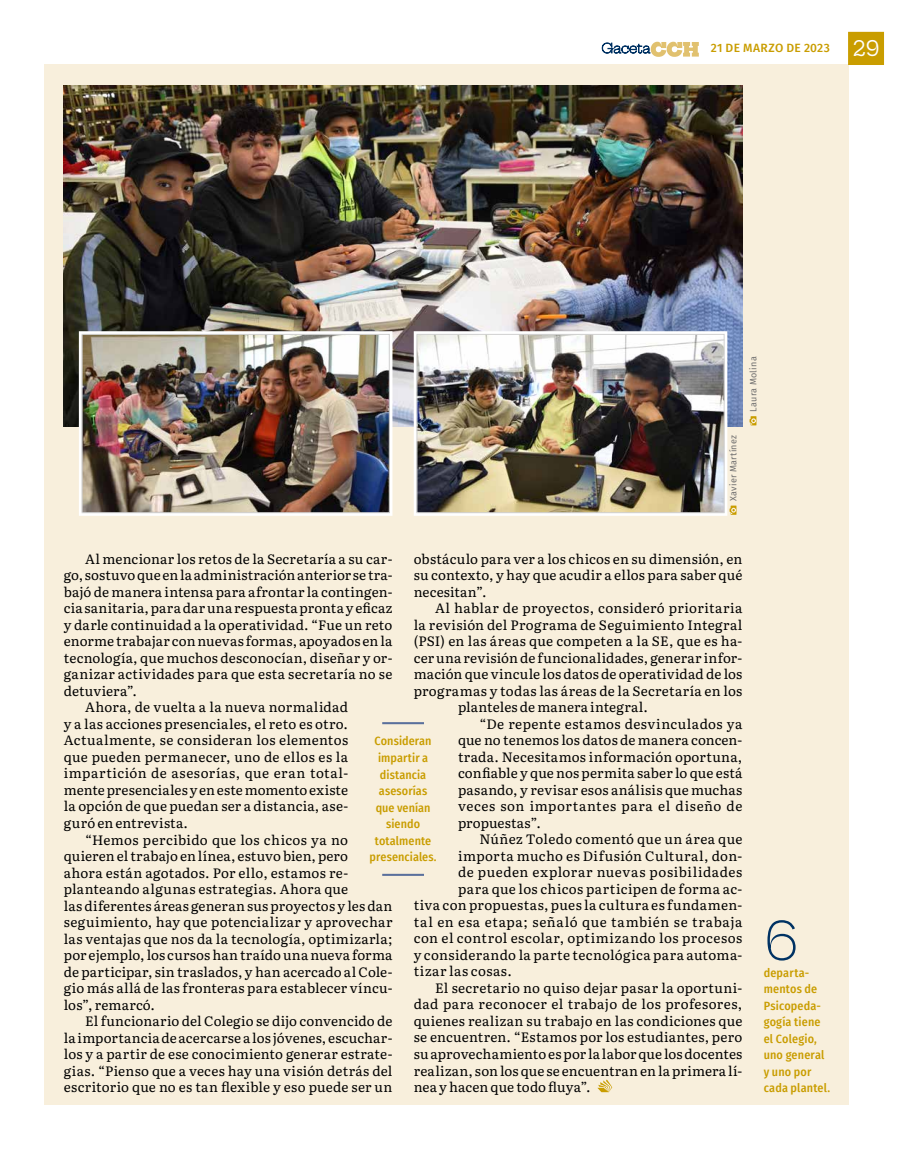
<style>
.page{position:relative;width:915px;height:1170px;background:#fff}
.page>*{position:absolute;margin:0;border:0;box-sizing:border-box;transform-origin:0 0}
.t1{font:300 52.5px "Hepta Slab";color:#003263}
.t2{font:13.5px/16.5px "Literata 18 pt";letter-spacing:.02em;color:#000;text-align:justify}
.t3{font:13.5px "Literata 18 pt";letter-spacing:.045em;color:#000}
.t4{font:13.5px "Literata 18 pt";letter-spacing:.04em;color:#000}
.t5{font:13.5px "Literata 18 pt";letter-spacing:.05em;color:#000}
.t6{font:500 12px/16.5px "Fira Sans Condensed";letter-spacing:.01em;color:#c99d00;text-align:center}
.t7{font:500 12px "Fira Sans";letter-spacing:.025em;color:#c99d00}
.t8{font:9px "Fira Sans";letter-spacing:.025em;color:#706f6f}
.s1{font-family:"Hepta Slab";font-weight:400;font-size:21px;color:#fff}
</style>
<div class="page">
<div style="left:45px;top:64px;width:803px;height:1040px;background:#f8efdc"></div>
<img style="left:64px;top:85px;width:678px;height:341px">
<img style="left:84px;top:336px;width:303px;height:175px">
<div style="left:79px;top:331px;width:313px;height:185px;border:3px solid #fff"></div>
<img style="left:418px;top:336px;width:304px;height:175px">
<div style="left:413px;top:331px;width:314px;height:185px;border:3px solid #fff"></div>
<svg style="left:729px;top:505px;width:7px;height:9px"></svg>
<svg style="left:749px;top:416px;width:7px;height:9px"></svg>
<div style="left:82px;top:334px;width:307px;height:179px;border:1px solid #d0d0d0"></div>
<div style="left:416px;top:334px;width:308px;height:179px;border:1px solid #d0d0d0"></div>
<svg style="left:597px;top:1079px;width:15px;height:13px"></svg>
<hr style="left:382px;top:722px;width:42px;height:2px;background:#5a709c">
<hr style="left:382px;top:873px;width:42px;height:2px;background:#5a709c">
<svg style="left:601px;top:41px;width:97px;height:16px"></svg>
<div style="left:847px;top:32px;width:36px;height:33px;background:#c99d00"></div>
<p class="t7" style="left:710px;top:39px;width:170px">21 DE MARZO DE 2023 <span class="s1">29</span></p>
<p class="t8" style="left:726px;top:501px;width:68px;rotate:-90deg">Xavier Martínez</p>
<p class="t8" style="left:746px;top:411px;width:57px;rotate:-90deg">Laura Molina</p>
<p class="t2" style="left:413px;top:549px;width:330px">obstáculo para ver a los chicos en su dimensión, en su contexto, y hay que acudir a ellos para saber qué necesitan”.</p>
<p class="t2" style="left:435px;top:599px;width:309px">Al hablar de proyectos, consideró prioritaria</p>
<p class="t2" style="left:413px;top:615px;width:330px">la revisión del Programa de Seguimiento Integral</p>
<p class="t2" style="left:413px;top:632px;width:330px">(PSI) en las áreas que competen a la SE, que es ha-</p>
<p class="t2" style="left:413px;top:648px;width:330px">cer una revisión de funcionalidades, generar infor-</p>
<p class="t2" style="left:413px;top:665px;width:330px">mación que vincule los datos de operatividad de los</p>
<p class="t2" style="left:413px;top:681px;width:330px">programas y todas las áreas de la Secretaría en los</p>
<p class="t2" style="left:458px;top:698px;width:191px">planteles de manera integral.</p>
<p class="t2" style="left:479px;top:714px;width:264px">“De repente estamos desvinculados ya</p>
<p class="t2" style="left:458px;top:731px;width:286px">que no tenemos los datos de manera concen-</p>
<p class="t2" style="left:458px;top:747px;width:286px">trada. Necesitamos información oportuna,</p>
<p class="t2" style="left:458px;top:764px;width:286px">confiable y que nos permita saber lo que está</p>
<p class="t2" style="left:458px;top:780px;width:286px">pasando, y revisar esos análisis que muchas</p>
<p class="t3" style="left:458px;top:796px;width:286px">veces son importantes para el diseño de</p>
<p class="t2" style="left:458px;top:813px;width:84px">propuestas”.</p>
<p class="t2" style="left:479px;top:830px;width:264px">Núñez Toledo comentó que un área que</p>
<p class="t2" style="left:458px;top:846px;width:286px">importa mucho es Difusión Cultural, don-</p>
<p class="t3" style="left:458px;top:862px;width:286px">de pueden explorar nuevas posibilidades</p>
<p class="t2" style="left:458px;top:879px;width:286px">para que los chicos participen de forma ac-</p>
<p class="t2" style="left:413px;top:896px;width:330px">tiva con propuestas, pues la cultura es fundamen-</p>
<p class="t5" style="left:413px;top:911px;width:330px">tal en esa etapa; señaló que también se trabaja</p>
<p class="t4" style="left:413px;top:928px;width:330px">con el control escolar, optimizando los procesos</p>
<p class="t2" style="left:413px;top:945px;width:330px">y considerando la parte tecnológica para automa-</p>
<p class="t3" style="left:413px;top:961px;width:100px">tizar las cosas.</p>
<p class="t2" style="left:435px;top:978px;width:309px">El secretario no quiso dejar pasar la oportuni-</p>
<p class="t2" style="left:413px;top:995px;width:330px">dad para reconocer el trabajo de los profesores,</p>
<p class="t2" style="left:413px;top:1011px;width:330px">quienes realizan su trabajo en las condiciones que</p>
<p class="t2" style="left:413px;top:1028px;width:330px">se encuentren. “Estamos por los estudiantes, pero</p>
<p class="t2" style="left:413px;top:1044px;width:330px">su aprovechamiento es por la labor que los docentes</p>
<p class="t2" style="left:413px;top:1061px;width:330px">realizan, son los que se encuentran en la primera lí-</p>
<p class="t2" style="left:413px;top:1077px;width:178px">nea y hacen que todo fluya”.</p>
<p class="t2" style="left:85px;top:549px;width:309px">Al mencionar los retos de la Secretaría a su car-</p>
<p class="t2" style="left:64px;top:566px;width:330px">go, sostuvo que en la administración anterior se tra-</p>
<p class="t2" style="left:64px;top:582px;width:330px">bajó de manera intensa para afrontar la contingen-</p>
<p class="t2" style="left:64px;top:599px;width:330px">cia sanitaria, para dar una respuesta pronta y eficaz</p>
<p class="t2" style="left:64px;top:615px;width:330px">y darle continuidad a la operatividad. “Fue un reto</p>
<p class="t2" style="left:64px;top:632px;width:330px">enorme trabajar con nuevas formas, apoyados en la</p>
<p class="t2" style="left:64px;top:648px;width:330px">tecnología, que muchos desconocían, diseñar y or-</p>
<p class="t2" style="left:64px;top:665px;width:330px">ganizar actividades para que esta secretaría no se</p>
<p class="t2" style="left:64px;top:681px;width:75px">detuviera”.</p>
<p class="t2" style="left:85px;top:698px;width:264px">Ahora, de vuelta a la nueva normalidad</p>
<p class="t2" style="left:64px;top:714px;width:286px">y a las acciones presenciales, el reto es otro.</p>
<p class="t2" style="left:64px;top:731px;width:286px">Actualmente, se consideran los elementos</p>
<p class="t2" style="left:64px;top:747px;width:286px">que pueden permanecer, uno de ellos es la</p>
<p class="t3" style="left:64px;top:763px;width:286px">impartición de asesorías, que eran total-</p>
<p class="t2" style="left:64px;top:780px;width:286px">mente presenciales y en este momento existe</p>
<p class="t2" style="left:64px;top:797px;width:286px">la opción de que puedan ser a distancia, ase-</p>
<p class="t2" style="left:64px;top:813px;width:126px">guró en entrevista.</p>
<p class="t2" style="left:85px;top:830px;width:264px">“Hemos percibido que los chicos ya no</p>
<p class="t2" style="left:64px;top:846px;width:286px">quieren el trabajo en línea, estuvo bien, pero</p>
<p class="t2" style="left:64px;top:863px;width:286px">ahora están agotados. Por ello, estamos re-</p>
<p class="t2" style="left:64px;top:879px;width:286px">planteando algunas estrategias. Ahora que</p>
<p class="t2" style="left:64px;top:896px;width:330px">las diferentes áreas generan sus proyectos y les dan</p>
<p class="t2" style="left:64px;top:912px;width:330px">seguimiento, hay que potencializar y aprovechar</p>
<p class="t2" style="left:64px;top:929px;width:330px">las ventajas que nos da la tecnología, optimizarla;</p>
<p class="t2" style="left:64px;top:945px;width:330px">por ejemplo, los cursos han traído una nueva forma</p>
<p class="t2" style="left:64px;top:962px;width:330px">de participar, sin traslados, y han acercado al Cole-</p>
<p class="t2" style="left:64px;top:978px;width:330px">gio más allá de las fronteras para establecer víncu-</p>
<p class="t2" style="left:64px;top:995px;width:93px">los”, remarcó.</p>
<p class="t2" style="left:85px;top:1011px;width:309px">El funcionario del Colegio se dijo convencido de</p>
<p class="t2" style="left:64px;top:1028px;width:330px">la importancia de acercarse a los jóvenes, escuchar-</p>
<p class="t2" style="left:64px;top:1044px;width:330px">los y a partir de ese conocimiento generar estrate-</p>
<p class="t2" style="left:64px;top:1061px;width:330px">gias. “Pienso que a veces hay una visión detrás del</p>
<p class="t2" style="left:64px;top:1077px;width:330px">escritorio que no es tan flexible y eso puede ser un</p>
<p class="t6" style="left:369px;top:732px;width:68px">Consideran impartir a distancia asesorías que venían siendo totalmente presenciales.</p>
<h1 class="t1" style="left:763px;top:896px;width:36px">6</h1>
<p class="t6" style="left:763px;top:963px;width:68px;text-align:left">departa&shy;mentos de<br>Psicopeda&shy;gogía tiene el Colegio, uno general y uno por cada plantel.</p>
</div>
